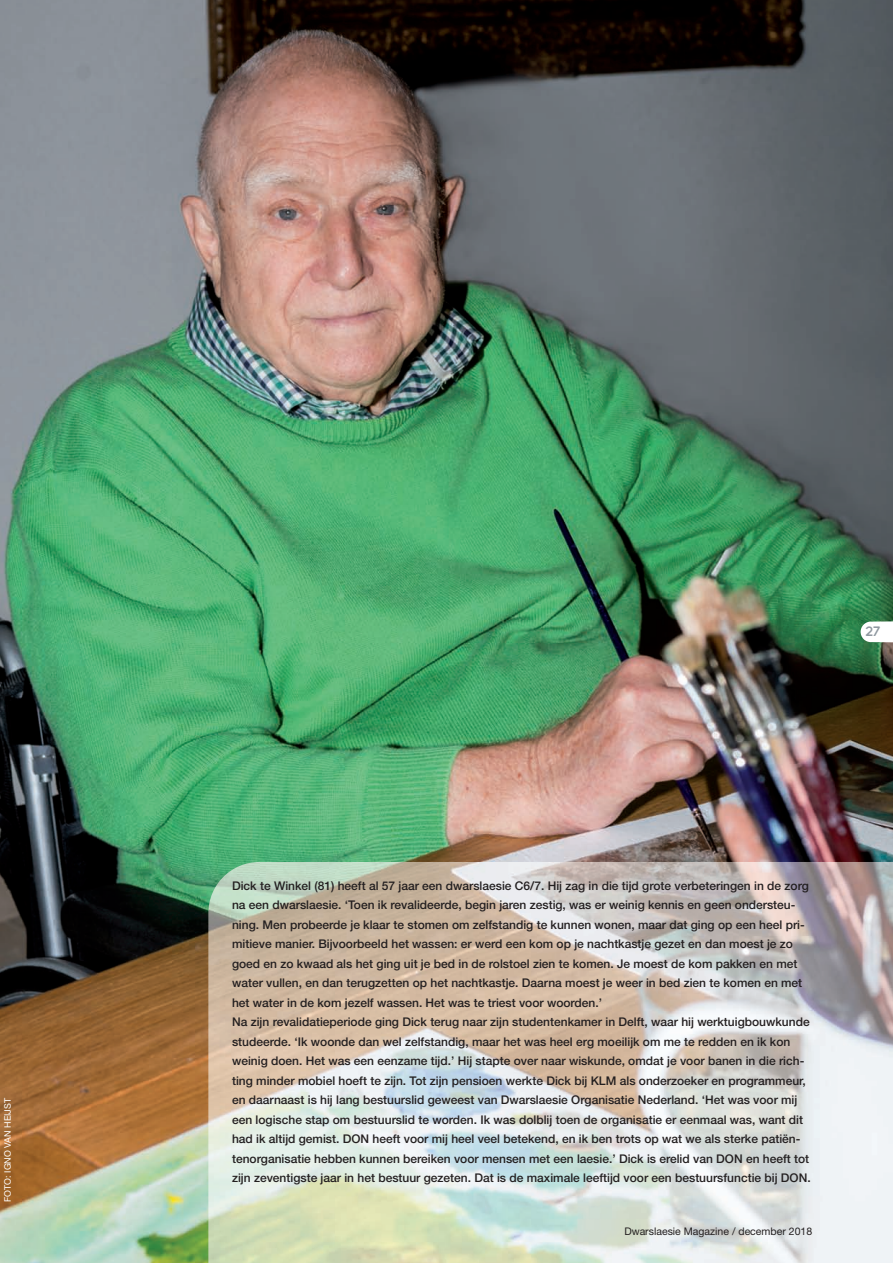
<style>
.page{position:relative;width:893px;height:1263px;background:#fff}
.page>*{position:absolute;margin:0;border:0;box-sizing:border-box;transform-origin:0 0}
.t1{font:700 13.5px "Uni Sans Semi";color:#8f98a0}
.t2{font:500 12px/19.5px "Helvetica Neue";color:#231f20}
.t3{font:10.5px "Helvetica Neue";color:#231f20}
.t4{font:9px "Helvetica Neue";color:#fff}
</style>
<div class="page">
<img style="left:0;top:0;width:893px;height:1263px">
<img style="left:208px;top:862px;width:685px;height:401px">
<svg style="left:861px;top:621px;width:32px;height:21px"></svg>
<p class="t4" style="left:4px;top:1202px;width:105px;rotate:-90deg">FOTO: IGNO VAN HEIJST</p>
<p class="t1" style="left:866px;top:626px;width:16px">27</p>
<p class="t2" style="left:232px;top:877px;width:580px">Dick te Winkel (81) heeft al 57 jaar een dwarslaesie C6/7. Hij zag in die tijd grote verbeteringen in de zorg na een dwarslaesie. ‘Toen ik revalideerde, begin jaren zestig, was er weinig kennis en geen ondersteu&shy;ning. Men probeerde je klaar te stomen om zelfstandig te kunnen wonen, maar dat ging op een heel pri&shy;mitieve manier. Bijvoorbeeld het wassen: er werd een kom op je nachtkastje gezet en dan moest je zo goed en zo kwaad als het ging uit je bed in de rolstoel zien te komen. Je moest de kom pakken en met water vullen, en dan terugzetten op het nachtkastje. Daarna moest je weer in bed zien te komen en met het water in de kom jezelf wassen. Het was te triest voor woorden.’<br>Na zijn revalidatieperiode ging Dick terug naar zijn studentenkamer in Delft, waar hij werktuigbouwkunde studeerde. ‘Ik woonde dan wel zelfstandig, maar het was heel erg moeilijk om me te redden en ik kon weinig doen. Het was een eenzame tijd.’ Hij stapte over naar wiskunde, omdat je voor banen in die rich&shy;ting minder mobiel hoeft te zijn. Tot zijn pensioen werkte Dick bij KLM als onderzoeker en programmeur, en daarnaast is hij lang bestuurslid geweest van Dwarslaesie Organisatie Nederland. ‘Het was voor mij een logische stap om bestuurslid te worden. Ik was dolblij toen de organisatie er eenmaal was, want dit had ik altijd gemist. DON heeft voor mij heel veel betekend, en ik ben trots op wat we als sterke patiën&shy;tenorganisatie hebben kunnen bereiken voor mensen met een laesie.’ Dick is erelid van DON en heeft tot zijn zeventigste jaar in het bestuur gezeten. Dat is de maximale leeftijd voor een bestuursfunctie bij DON.</p>
<p class="t3" style="left:624px;top:1227px;width:189px">Dwarslaesie Magazine / december 2018</p>
</div>
